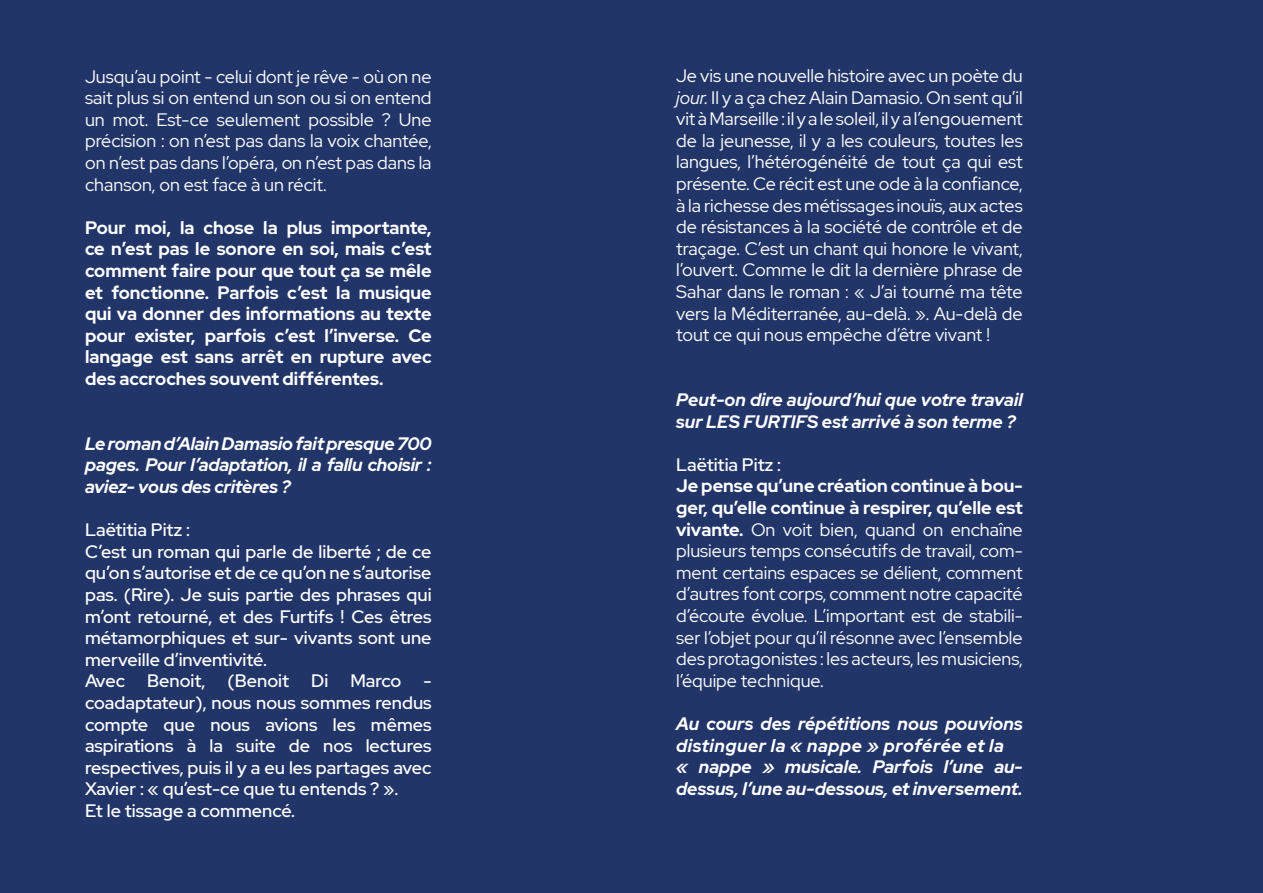
<style>
.page{position:relative;width:1263px;height:893px;background:#213568}
.page>*{position:absolute;margin:0;border:0;box-sizing:border-box;transform-origin:0 0}
.t1{font:18px/21.6px "Red Hat Display";color:#fff;text-align:justify}
.t2{font:500 18px/21.6px "Red Hat Display";color:#fff}
.t3{font:italic 700 18px/21.6px "Red Hat Display";color:#fff}
.t4{font:700 18px/21.6px "Red Hat Display";color:#fff;text-align:justify}
.s1{font-style:italic}
.s2{font-weight:700}
</style>
<div class="page">
<p class="t1" style="left:85px;top:65px;width:348px">Jusqu’au point - celui dont je rêve - où on ne sait plus si on entend un son ou si on entend un mot. Est-ce seulement possible ? Une précision : on n’est pas dans la voix chantée, on n’est pas dans l’opéra, on n’est pas dans la chanson, on est face à un récit.</p>
<p class="t4" style="left:85px;top:216px;width:348px">Pour moi, la chose la plus importante, ce n’est pas le sonore en soi, mais c’est comment faire pour que tout ça se mêle et fonctionne. Parfois c’est la musique qui va donner des informations au texte pour exister, parfois c’est l’inverse. Ce langage est sans arrêt en rupture avec des accroches souvent différentes.</p>
<p class="t3" style="left:85px;top:432px;width:348px;text-align:justify">Le roman d’Alain Damasio fait presque 700 pages. Pour l’adaptation, il a fallu choisir : aviez- vous des critères ?</p>
<p class="t2" style="left:85px;top:519px;width:348px">Laëtitia Pitz :<br>C’est un roman qui parle de liberté ; de ce qu’on s’autorise et de ce qu’on ne s’autorise pas. (Rire). Je suis partie des phrases qui m’ont retourné, et des Furtifs ! Ces êtres métamorphiques et sur- vivants sont une merveille d’inventivité.<br>Avec Benoit, (Benoit Di Marco - coadaptateur), nous nous sommes rendus compte que nous avions les mêmes aspirations à la suite de nos lectures respectives, puis il y a eu les partages avec Xavier : « qu’est-ce que tu entends ? ».<br>Et le tissage a commencé.</p>
<p class="t1" style="left:676px;top:65px;width:348px">Je vis une nouvelle histoire avec un poète du <span class="s1">jour.</span> Il y a ça chez Alain Damasio. On sent qu’il vit à Marseille : il y a le soleil, il y a l’engouement de la jeunesse, il y a les couleurs, toutes les langues, l’hétérogénéité de tout ça qui est présente. Ce récit est une ode à la confiance, à la richesse des métissages inouïs, aux actes de résistances à la société de contrôle et de traçage. C’est un chant qui honore le vivant, l’ouvert. Comme le dit la dernière phrase de Sahar dans le roman : « J’ai tourné ma tête vers la Méditerranée, au-delà. ». Au-delà de tout ce qui nous empêche d’être vivant !</p>
<p class="t3" style="left:676px;top:389px;width:348px">Peut-on dire aujourd’hui que votre travail sur LES FURTIFS est arrivé à son terme ?</p>
<p class="t2" style="left:676px;top:453px;width:107px">Laëtitia Pitz :</p>
<p class="t1" style="left:676px;top:475px;width:348px"><span class="s2">Je pense qu’une création continue à bou&shy;ger, qu’elle continue à respirer, qu’elle est vivante.</span> On voit bien, quand on enchaîne plusieurs temps consécutifs de travail, com&shy;ment certains espaces se délient, comment d’autres font corps, comment notre capacité d’écoute évolue. L’important est de stabili&shy;ser l’objet pour qu’il résonne avec l’ensemble des protagonistes : les acteurs, les musiciens, l’équipe technique.</p>
<p class="t3" style="left:676px;top:713px;width:348px">Au cours des répétitions nous pouvions distinguer la « nappe » proférée et la<br>« nappe » musicale. Parfois l’une au&shy;dessus, l’une au-dessous, et inversement.</p>
</div>
